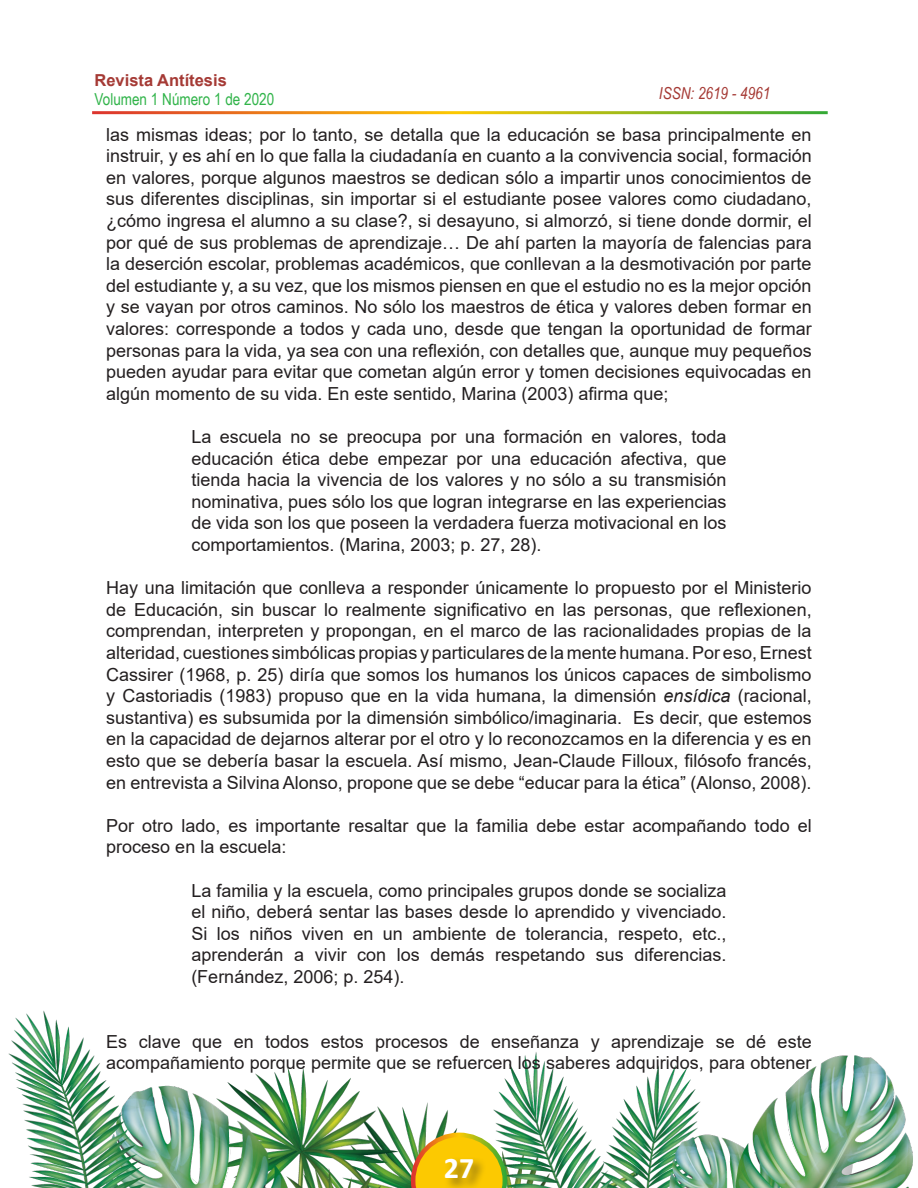
<style>
.page{position:relative;width:918px;height:1188px;background:#fff}
.page>*{position:absolute;margin:0;border:0;box-sizing:border-box;transform-origin:0 0}
.t1{font:700 30px "Calibri";color:#fff}
.t2{font:18px/21.6px "Arial";color:#231f20;text-align:justify}
.t3{font:16.5px "Arial Narrow";color:#31b44a}
.t4{font:700 16.5px "Arial";color:#a53a35}
.t5{font:italic 16.5px "Arial Narrow";color:#a53a35}
.s1{font-style:italic}
</style>
<div class="page">
<img style="left:8px;top:1010px;width:905px;height:178px">
<svg style="left:411px;top:1133px;width:96px;height:55px"></svg>
<div style="left:443px;top:1157px;width:43px;height:31px;background:#231f20;opacity:.54"></div>
<p class="t4" style="left:95px;top:68px;width:134px">Revista Antítesis</p>
<p class="t3" style="left:95px;top:88px;width:181px">Volumen 1 Número 1 de 2020</p>
<p class="t5" style="left:659px;top:81px;width:113px">ISSN: 2619 - 4961</p>
<p class="t2" style="left:106px;top:123px;width:707px">las mismas ideas; por lo tanto, se detalla que la educación se basa principalmente en instruir, y es ahí en lo que falla la ciudadanía en cuanto a la convivencia social, formación en valores, porque algunos maestros se dedican sólo a impartir unos conocimientos de sus diferentes disciplinas, sin importar si el estudiante posee valores como ciudadano, ¿cómo ingresa el alumno a su clase?, si desayuno, si almorzó, si tiene donde dormir, el por qué de sus problemas de aprendizaje… De ahí parten la mayoría de falencias para la deserción escolar, problemas académicos, que conllevan a la desmotivación por parte del estudiante y, a su vez, que los mismos piensen en que el estudio no es la mejor opción y se vayan por otros caminos. No sólo los maestros de ética y valores deben formar en valores: corresponde a todos y cada uno, desde que tengan la oportunidad de formar personas para la vida, ya sea con una reflexión, con detalles que, aunque muy pequeños pueden ayudar para evitar que cometan algún error y tomen decisiones equivocadas en algún momento de su vida. En este sentido, Marina (2003) afirma que;</p>
<p class="t2" style="left:191px;top:426px;width:537px">La escuela no se preocupa por una formación en valores, toda educación ética debe empezar por una educación afectiva, que tienda hacia la vivencia de los valores y no sólo a su transmisión nominativa, pues sólo los que logran integrarse en las experiencias de vida son los que poseen la verdadera fuerza motivacional en los comportamientos. (Marina, 2003; p. 27, 28).</p>
<p class="t2" style="left:106px;top:577px;width:707px">Hay una limitación que conlleva a responder únicamente lo propuesto por el Ministerio de Educación, sin buscar lo realmente significativo en las personas, que reflexionen, comprendan, interpreten y propongan, en el marco de las racionalidades propias de la alteridad, cuestiones simbólicas propias y particulares de la mente humana. Por eso, Ernest Cassirer (1968, p. 25) diría que somos los humanos los únicos capaces de simbolismo y Castoriadis (1983) propuso que en la vida humana, la dimensión <span class="s1">ensídica</span> (racional, sustantiva) es subsumida por la dimensión simbólico/imaginaria. Es decir, que estemos en la capacidad de dejarnos alterar por el otro y lo reconozcamos en la diferencia y es en esto que se debería basar la escuela. Así mismo, Jean-Claude Filloux, filósofo francés, en entrevista a Silvina Alonso, propone que se debe “educar para la ética” (Alonso, 2008).</p>
<p class="t2" style="left:106px;top:815px;width:707px">Por otro lado, es importante resaltar que la familia debe estar acompañando todo el proceso en la escuela:</p>
<p class="t2" style="left:191px;top:879px;width:537px">La familia y la escuela, como principales grupos donde se socializa el niño, deberá sentar las bases desde lo aprendido y vivenciado.<br>Si los niños viven en un ambiente de tolerancia, respeto, etc., aprenderán a vivir con los demás respetando sus diferencias. (Fernández, 2006; p. 254).</p>
<p class="t2" style="left:106px;top:1031px;width:707px">Es clave que en todos estos procesos de enseñanza y aprendizaje se dé este acompañamiento porque permite que se refuercen los saberes adquiridos, para obtener</p>
<h1 class="t1" style="left:444px;top:1147px;width:32px">27</h1>
</div>
